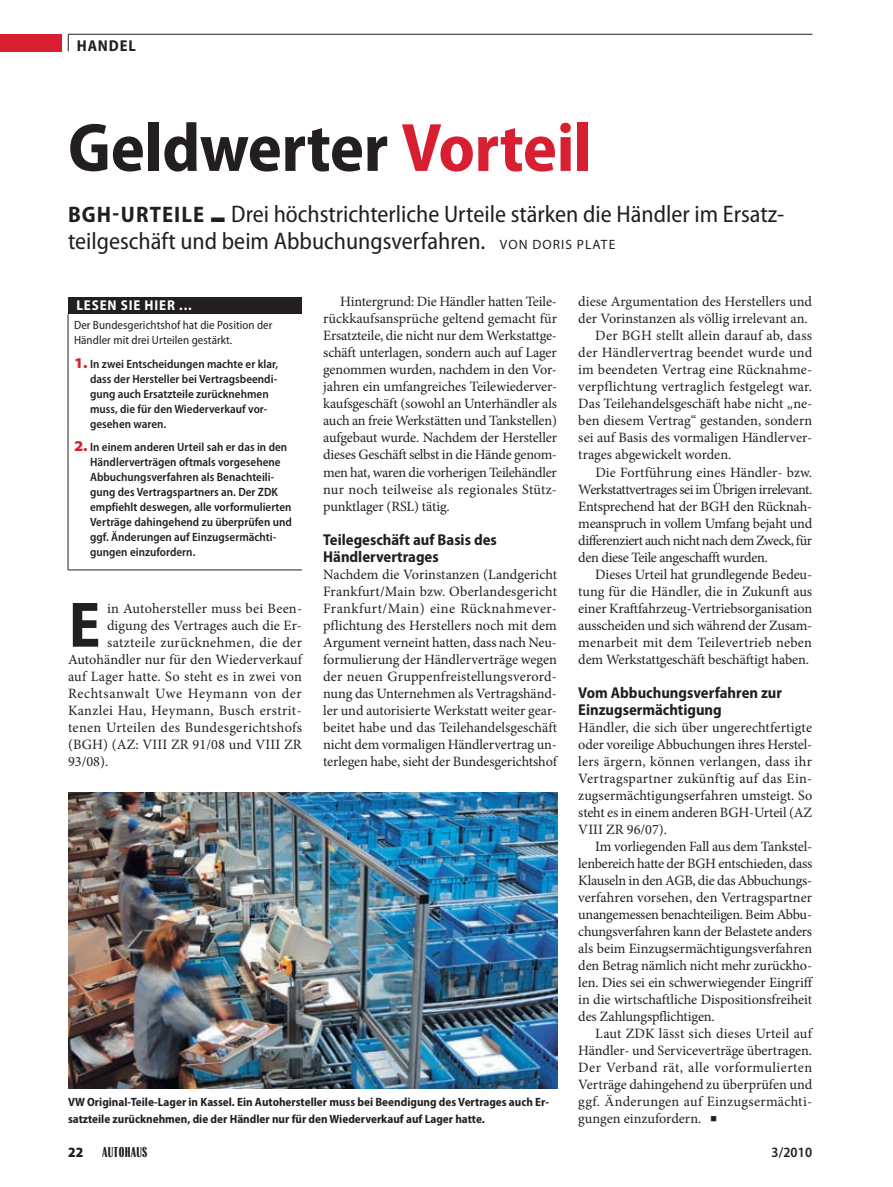
<style>
.page{position:relative;width:893px;height:1187px;background:#fff}
.page>*{position:absolute;margin:0;border:0;box-sizing:border-box;transform-origin:0 0}
.t1{font:700 semi-condensed 69px "Myriad Pro";letter-spacing:-.005em;color:#231f20}
.t2{font:700 semi-condensed 64.65px "Myriad Pro";color:#231f20}
.t3{font:semi-condensed 24px/27px "Myriad Pro";color:#231f20}
.t4{font:700 semi-condensed 15.75px/17px "Myriad Pro";color:#231f20}
.t5{font:15px "Radiant Display EFOP No 4";letter-spacing:.02em;color:#231f20}
.t6{font:14.25px/17px "Minion Pro";color:#231f20;text-align:justify}
.t7{font:14.25px "Minion Pro";letter-spacing:.025em;color:#231f20}
.t8{font:14.25px "Minion Pro";letter-spacing:-.03em;color:#231f20}
.t9{font:14.25px "Minion Pro";letter-spacing:-.025em;color:#231f20}
.t10{font:14.25px "Minion Pro";letter-spacing:.035em;color:#231f20}
.t11{font:700 semi-condensed 14.25px "Myriad Pro";letter-spacing:.06em;color:#fff}
.t12{font:600 semi-condensed 14.25px "Myriad Pro";color:#231f20}
.t13{font:600 semi-condensed 12px/15px "Myriad Pro";color:#231f20}
.t14{font:700 semi-condensed 12px/17px "Myriad Pro";color:#231f20}
.t15{font:semi-condensed 12px/15px "Myriad Pro";letter-spacing:.005em;color:#231f20}
.s1{color:#d81f31}
.s2{font-weight:700;font-size:22.5px}
.s3{font-family:"S Buttons";font-stretch:normal;font-size:15px}
.s4{font-stretch:normal;font-size:13.5px}
.s5{font-family:"S Buttons"}
.s6{font-weight:900;font-stretch:semi-expanded;font-size:15px;color:#d81f31}
.s7{font-family:"Myriad Pro";font-weight:900;font-stretch:semi-condensed;font-size:14.25px}
</style>
<div class="page">
<div style="left:68px;top:297px;width:234px;height:17px;background:#231f20"></div>
<hr style="left:68px;top:314px;width:1px;height:255px;background:#231f20">
<hr style="left:68px;top:569px;width:234px;height:1px;background:#231f20">
<img style="left:68px;top:792px;width:489px;height:295px">
<div style="left:0;top:34px;width:61px;height:17px;background:#d81f31"></div>
<hr style="left:68px;top:34px;width:744px;height:1px;background:#231f20">
<svg style="left:68px;top:34px;width:1px;height:17px"></svg>
<p class="t4" style="left:77px;top:37px;width:60px">Handel</p>
<h1 class="t1" style="left:68px;top:109px;width:525px">Geldwerter <span class="s1">Vorteil</span></h1>
<h3 class="t3" style="left:68px;top:201px;width:718px"><span class="s2">BGH-Urte ile</span> <span class="s3">E</span> Drei höchstrichterliche Urteile stärken die Händler im Ersatz&shy;teilgeschäft und beim Abbuchungsverfahren. <span class="s4">VON DORIS PLATE</span></h3>
<p class="t6" style="left:323px;top:293px;width:235px;text-indent:17px">Hintergrund: Die Händler hatten Teile&shy;rückkaufsansprüche geltend gemacht für Ersatzteile, die nicht nur dem Werkstattge&shy;schäft unterlagen, sondern auch auf Lager genommen wurden, nachdem in den Vor&shy;jahren ein umfangreiches Teilewieder-ver&shy;kaufs-geschäft (sowohl an Unterhändler als auch an freie Werkstätten und Tankstellen) aufgebaut wurde. Nachdem der Hersteller dieses Geschäft selbst in die Hände genom&shy;men hat, waren die vorherigen Teilehändler nur noch teilweise als regionales Stütz&shy;punktlager (RSL) tätig.</p>
<p class="t4" style="left:323px;top:531px;width:175px">Teilegeschäft auf Basis des<br>Händlervertrages</p>
<p class="t6" style="left:323px;top:565px;width:235px">Nachdem die Vorinstanzen (Landgericht Frankfurt/Main bzw. Oberlandesgericht Frankfurt/Main) eine Rücknahmever&shy;pflichtung des Herstellers noch mit dem Argument verneint hatten, dass nach Neu&shy;formulierung der Händlerverträge wegen der neuen Gruppenfreistellungsverord&shy;nung das Unternehmen als Vertragshänd&shy;ler und autorisierte Werkstatt weiter gear&shy;beitet habe und das Teilehandelsgeschäft nicht dem vormaligen Händlervertrag un&shy;terlegen habe, sieht der Bundesgerichtshof</p>
<p class="t6" style="left:578px;top:293px;width:235px">diese Argumentation des Herstellers und</p>
<p class="t6" style="left:578px;top:310px;width:231px">der Vorinstanzen als völlig irrelevant an.</p>
<p class="t6" style="left:595px;top:327px;width:218px">Der BGH stellt allein darauf ab, dass</p>
<p class="t6" style="left:578px;top:344px;width:235px">der Händlervertrag beendet wurde und</p>
<p class="t6" style="left:578px;top:361px;width:235px">im beendeten Vertrag eine Rücknahme-</p>
<p class="t6" style="left:578px;top:378px;width:235px">verpflichtung vertraglich festgelegt war.</p>
<p class="t6" style="left:578px;top:395px;width:235px">Das Teilehandelsgeschäft habe nicht „ne-</p>
<p class="t6" style="left:578px;top:412px;width:235px">ben diesem Vertrag“ gestanden, sondern</p>
<p class="t6" style="left:578px;top:429px;width:235px">sei auf Basis des vormaligen Händlerver-</p>
<p class="t6" style="left:578px;top:446px;width:155px">trages abgewickelt worden.</p>
<p class="t6" style="left:595px;top:463px;width:218px">Die Fortführung eines Händler- bzw.</p>
<p class="t8" style="left:578px;top:479px;width:235px">Werkstatt-vertrages sei im Übrigen irrelevant.</p>
<p class="t6" style="left:578px;top:497px;width:235px">Entsprechend hat der BGH den Rücknah-</p>
<p class="t6" style="left:578px;top:514px;width:235px">meanspruch in vollem Umfang bejaht und</p>
<p class="t8" style="left:578px;top:530px;width:235px">differenziert auch nicht nach dem Zweck, für</p>
<p class="t9" style="left:578px;top:547px;width:191px">den diese Teile angeschafft wurden.</p>
<p class="t6" style="left:595px;top:565px;width:218px">Dieses Urteil hat grundlegende Bedeu-</p>
<p class="t6" style="left:578px;top:582px;width:235px">tung für die Händler, die in Zukunft aus</p>
<p class="t6" style="left:578px;top:599px;width:235px">einer Kraftfahrzeug-Vertriebsorganisation</p>
<p class="t6" style="left:578px;top:616px;width:235px">ausscheiden und sich während der Zusam-</p>
<p class="t6" style="left:578px;top:633px;width:235px">menarbeit mit dem Teilevertrieb neben</p>
<p class="t6" style="left:578px;top:650px;width:232px">dem Werkstattgeschäft beschäftigt haben.</p>
<p class="t4" style="left:578px;top:684px;width:205px">Vom Abbuchungsverfahren zur<br>Einzugsermächtigung</p>
<p class="t6" style="left:578px;top:718px;width:235px">Händler, die sich über ungerechtfertigte oder voreilige Abbuchungen ihres Herstel&shy;lers ärgern, können verlangen, dass ihr Vertragspartner zukünftig auf das Ein&shy;zugsermächtigungserfahren umsteigt. So steht es in einem anderen BGH-Urteil (AZ VIII ZR 96/07).</p>
<p class="t6" style="left:578px;top:837px;width:235px;text-indent:17px">Im vorliegenden Fall aus dem Tankstel&shy;lenbereich hatte der BGH entschieden, dass Klauseln in den AGB, die das Abbuchungs&shy;verfahren vorsehen, den Vertragspartner unangemessen benachteiligen. Beim Abbu&shy;chungsverfahren kann der Belastete anders als beim Einzugsermächtigungsverfahren den Betrag nämlich nicht mehr zurückho&shy;len. Dies sei ein schwerwiegender Eingriff in die wirtschaftliche Dispositionsfreiheit des Zahlungspflichtigen.</p>
<p class="t6" style="left:578px;top:1025px;width:235px;text-indent:17px">Laut ZDK lässt sich dieses Urteil auf Händler- und Serviceverträge übertragen.<br>Der Verband rät, alle vorformulierten Verträge dahingehend zu überprüfen und ggf. Änderungen auf Einzugsermächti&shy;gungen einzufordern. <span class="s5">z</span></p>
<p class="t11" style="left:77px;top:297px;width:117px">Lesen Sie Hier ...</p>
<p class="t15" style="left:74px;top:318px;width:200px">Der Bundesgerichtshof hat die Position der<br>Händler mit drei Urteilen gestärkt.</p>
<p class="t13" style="left:90px;top:356px;width:190px;text-indent:-16px"><span class="s6">1.</span> In zwei Entscheidungen machte er klar, dass der Hersteller bei Vertragsbeendi&shy;gung auch Ersatzteile zurücknehmen muss, die für den Wiederverkauf vor&shy;gesehen waren.</p>
<p class="t13" style="left:90px;top:440px;width:203px;text-indent:-16px"><span class="s6">2.</span> In einem anderen Urteil sah er das in den Händlerverträgen oftmals vorgesehene Abbuchungsverfahren als Benachteili&shy;gung des Vertragspartners an. Der ZDK empfiehlt deswegen, alle vorformulierten Verträge dahingehend zu überprüfen und ggf. Änderungen auf Einzugsermächti&shy;gungen einzufordern.</p>
<h2 class="t2" style="left:69px;top:589px;width:33px">E</h2>
<p class="t6" style="left:107px;top:599px;width:197px">in Autohersteller muss bei Been-</p>
<p class="t6" style="left:107px;top:616px;width:196px">digung des Vertrages auch die Er-</p>
<p class="t7" style="left:107px;top:632px;width:196px">satzteile zurücknehmen, die der</p>
<p class="t6" style="left:68px;top:650px;width:235px">Autohändler nur für den Wiederverkauf</p>
<p class="t6" style="left:68px;top:667px;width:235px">auf Lager hatte. So steht es in zwei von</p>
<p class="t10" style="left:68px;top:683px;width:235px">Rechtsanwalt Uwe Heymann von der</p>
<p class="t7" style="left:68px;top:700px;width:235px">Kanzlei Hau, Heymann, Busch erstrit-</p>
<p class="t7" style="left:68px;top:717px;width:235px">tenen Urteilen des Bundesgerichtshofs</p>
<p class="t6" style="left:68px;top:735px;width:235px">(BGH) (AZ: VIII ZR 91/08 und VIII ZR</p>
<p class="t6" style="left:68px;top:752px;width:42px">93/08).</p>
<p class="t14" style="left:68px;top:1093px;width:482px">VW Original-Teile-Lager in Kassel. Ein Autohersteller muss bei Beendigung des Vertrages auch Er&shy;satzteile zurücknehmen, die der Händler nur für den Wiederverkauf auf Lager hatte.</p>
<p class="t5" style="left:68px;top:1144px;width:81px"><span class="s7">22</span> AUTOHAUS</p>
<p class="t12" style="left:771px;top:1144px;width:42px">3/2010</p>
</div>
